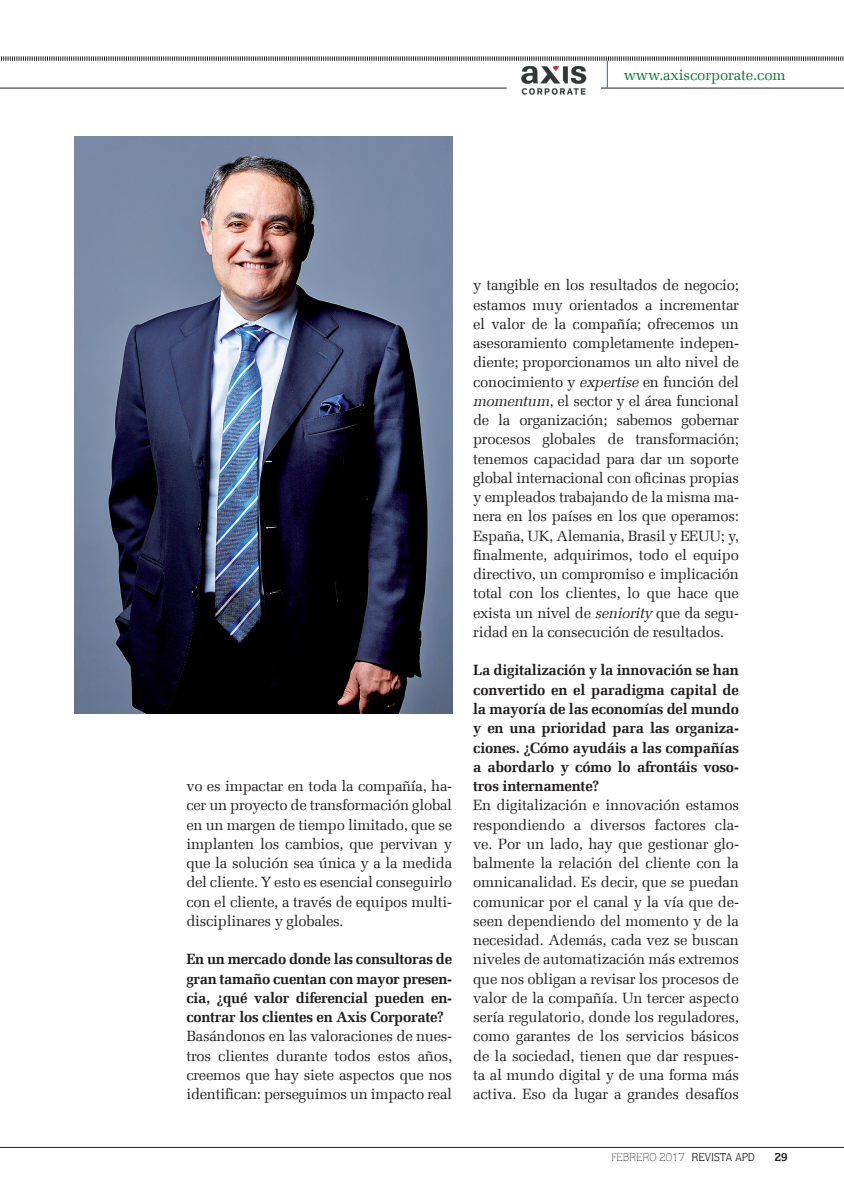
<style>
.page{position:relative;width:844px;height:1191px;background:#fff}
.page>*{position:absolute;margin:0;border:0;box-sizing:border-box;transform-origin:0 0}
.N_Texto{font:14.88px/19.2px "Melior LT";letter-spacing:-.02em;color:#231f20;text-align:justify}
.N_Texto-2{font:700 14.88px/19.2px "Melior LT";letter-spacing:-.02em;color:#231f20;text-align:justify}
.N_Texto-3{font:14.88px "Melior LT";letter-spacing:-.01em;color:#0b7931}
.N_GENERAL_mes{font:300 11.38px "Quorum LT";color:#231f20}
.N__GENERAL_revista_A{font:11.38px "Quorum LT";color:#231f20}
.N__GENERAL_número_pá{font:700 11.38px "Quorum LT";color:#231f20}
.s1{font-style:italic}
</style>
<div class="page">
<img style="left:74px;top:136px;width:378px;height:577px">
<hr style="left:0;top:1147px;width:843px;height:1px;background:#231f20">
<img style="left:521px;top:89px;width:65px;height:6px">
<svg style="left:0;top:56px;width:843px;height:33px"></svg>
<p class="N_Texto-3" style="left:623px;top:66px;width:164px">www.axiscorporate.com</p>
<p class="N_Texto" style="left:186px;top:776px;width:267px">vo es impactar en toda la compañía, ha&shy;cer un proyecto de transformación global en un margen de tiempo limitado, que se implanten los cambios, que pervivan y que la solución sea única y a la medida del cliente. Y esto es esencial conseguirlo con el cliente, a través de equipos multi&shy;disciplinares y globales.</p>
<p class="N_Texto-2" style="left:186px;top:949px;width:267px">En un mercado donde las consultoras de gran tamaño cuentan con mayor presen&shy;cia, ¿qué valor diferencial pueden en&shy;contrar los clientes en Axis Corporate?</p>
<p class="N_Texto" style="left:186px;top:1026px;width:267px">Basándonos en las valoraciones de nues&shy;tros clientes durante todos estos años, creemos que hay siete aspectos que nos identifican: perseguimos un impacto real</p>
<p class="N_Texto" style="left:473px;top:276px;width:267px">y tangible en los resultados de negocio; estamos muy orientados a incrementar el valor de la compañía; ofrecemos un asesoramiento completamente indepen&shy;diente; proporcionamos un alto nivel de conocimiento y <span class="s1">expertise</span> en función del <span class="s1">momentum</span>, el sector y el área funcional de la organización; sabemos gobernar procesos globales de transformación; tenemos capacidad para dar un soporte global internacional con oficinas propias y empleados trabajando de la misma ma&shy;nera en los países en los que operamos:<br>España, UK, Alemania, Brasil y EEUU; y, finalmente, adquirimos, todo el equipo directivo, un compromiso e implicación total con los clientes, lo que hace que exista un nivel de <span class="s1">seniority</span> que da segu&shy;ridad en la consecución de resultados.</p>
<p class="N_Texto-2" style="left:473px;top:660px;width:267px">La digitalización y la innovación se han convertido en el paradigma capital de la mayoría de las economías del mundo y en una prioridad para las organiza&shy;ciones. ¿Cómo ayudáis a las compañías a abordarlo y cómo lo afrontáis voso&shy;tros internamente?</p>
<p class="N_Texto" style="left:473px;top:795px;width:267px">En digitalización e innovación estamos respondiendo a diversos factores cla&shy;ve. Por un lado, hay que gestionar glo&shy;balmente la relación del cliente con la omnicanalidad. Es decir, que se puedan comunicar por el canal y la vía que de&shy;seen dependiendo del momento y de la necesidad. Además, cada vez se buscan niveles de automatización más extremos que nos obligan a revisar los procesos de valor de la compañía. Un tercer aspecto sería regulatorio, donde los reguladores, como garantes de los servicios básicos de la sociedad, tienen que dar respues&shy;ta al mundo digital y de una forma más activa. Eso da lugar a grandes desafíos</p>
<p class="N_GENERAL_mes" style="left:611px;top:1150px;width:75px">FEBRERO 2017</p>
<p class="N__GENERAL_revista_A" style="left:691px;top:1150px;width:65px">REVISTA APD</p>
<p class="N__GENERAL_número_pá" style="left:774px;top:1150px;width:14px">29</p>
</div>
